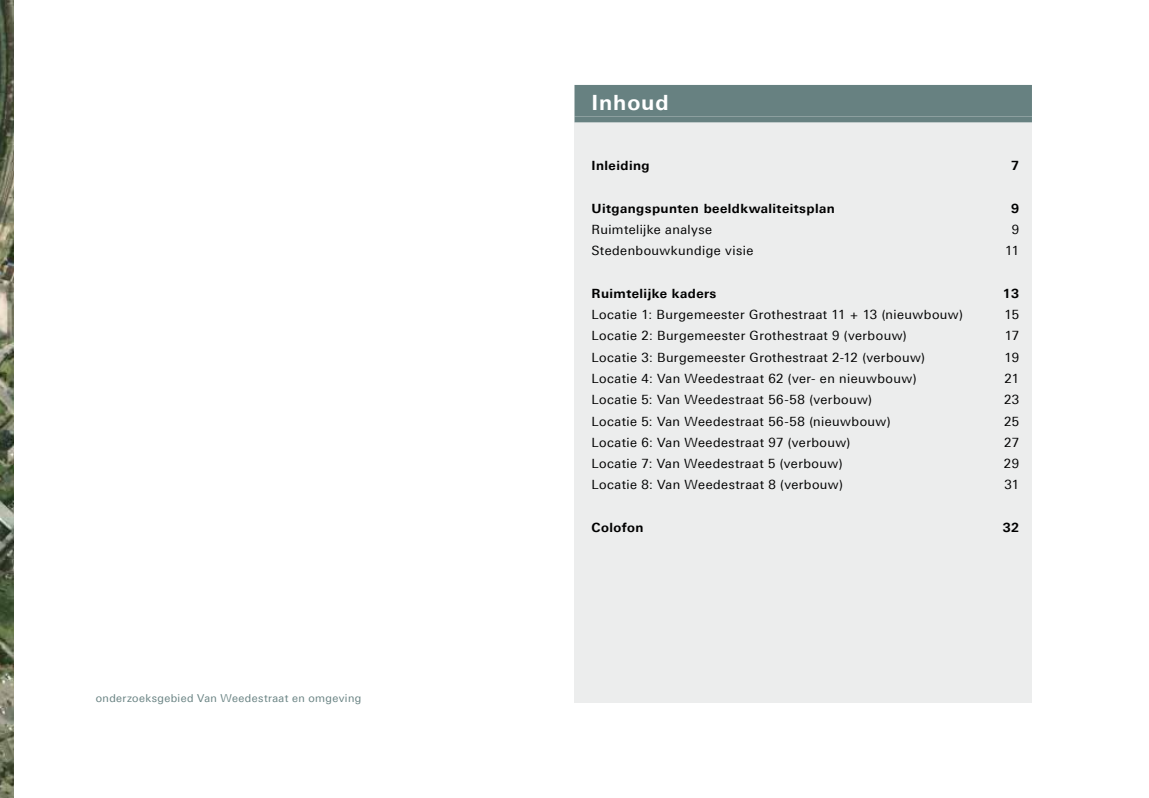
<style>
.page{position:relative;width:1149px;height:798px;background:#fff}
.page>*{position:absolute;margin:0;border:0;box-sizing:border-box;transform-origin:0 0}
.t1{font:700 21px "LT Univers Basic";letter-spacing:.04em;color:#fff}
.t2{font:12.75px "LT Univers Basic";letter-spacing:.035em;color:#000}
.t3{font:700 12.75px "LT Univers Basic";letter-spacing:.035em;color:#000}
.t4{font:10.8px "LT Univers Basic";letter-spacing:.035em;color:#678181}
</style>
<div class="page">
<div style="left:574px;top:122px;width:457px;height:580px;background:#eceded"></div>
<div style="left:574px;top:85px;width:457px;height:31px;background:#678181"></div>
<div style="left:574px;top:116px;width:457px;height:6px;background:#678181"></div>
<img style="left:0;top:0;width:13px;height:797px">
<p class="t4" style="left:96px;top:692px;width:267px">onderzoeksgebied Van Weedestraat en omgeving</p>
<h1 class="t1" style="left:591px;top:90px;width:79px">Inhoud</h1>
<p class="t3" style="left:591px;top:158px;width:60px">Inleiding</p>
<p class="t3" style="left:1010px;top:158px;width:10px">7</p>
<p class="t3" style="left:591px;top:200px;width:245px">Uitgangspunten beeldkwaliteitsplan</p>
<p class="t3" style="left:1010px;top:200px;width:10px">9</p>
<p class="t2" style="left:591px;top:222px;width:122px">Ruimtelijke analyse</p>
<p class="t2" style="left:1011px;top:222px;width:9px">9</p>
<p class="t2" style="left:591px;top:243px;width:163px">Stedenbouwkundige visie</p>
<p class="t2" style="left:1004px;top:243px;width:15px">11</p>
<p class="t3" style="left:591px;top:285px;width:126px">Ruimtelijke kaders</p>
<p class="t3" style="left:1002px;top:285px;width:18px">13</p>
<p class="t2" style="left:591px;top:307px;width:373px">Locatie 1: Burgemeester Grothestraat 11 + 13 (nieuwbouw)</p>
<p class="t2" style="left:1004px;top:307px;width:16px">15</p>
<p class="t2" style="left:591px;top:328px;width:316px">Locatie 2: Burgemeester Grothestraat 9 (verbouw)</p>
<p class="t2" style="left:1004px;top:328px;width:16px">17</p>
<p class="t2" style="left:591px;top:350px;width:335px">Locatie 3: Burgemeester Grothestraat 2-12 (verbouw)</p>
<p class="t2" style="left:1004px;top:350px;width:16px">19</p>
<p class="t2" style="left:591px;top:371px;width:326px">Locatie 4: Van Weedestraat 62 (ver- en nieuwbouw)</p>
<p class="t2" style="left:1004px;top:371px;width:16px">21</p>
<p class="t2" style="left:591px;top:392px;width:282px">Locatie 5: Van Weedestraat 56-58 (verbouw)</p>
<p class="t2" style="left:1003px;top:392px;width:17px">23</p>
<p class="t2" style="left:591px;top:413px;width:300px">Locatie 5: Van Weedestraat 56-58 (nieuwbouw)</p>
<p class="t2" style="left:1003px;top:413px;width:17px">25</p>
<p class="t2" style="left:591px;top:435px;width:260px">Locatie 6: Van Weedestraat 97 (verbouw)</p>
<p class="t2" style="left:1003px;top:435px;width:17px">27</p>
<p class="t2" style="left:591px;top:456px;width:252px">Locatie 7: Van Weedestraat 5 (verbouw)</p>
<p class="t2" style="left:1003px;top:456px;width:17px">29</p>
<p class="t2" style="left:591px;top:477px;width:253px">Locatie 8: Van Weedestraat 8 (verbouw)</p>
<p class="t2" style="left:1004px;top:477px;width:16px">31</p>
<p class="t3" style="left:591px;top:519px;width:53px">Colofon</p>
<p class="t3" style="left:1002px;top:519px;width:18px">32</p>
</div>
